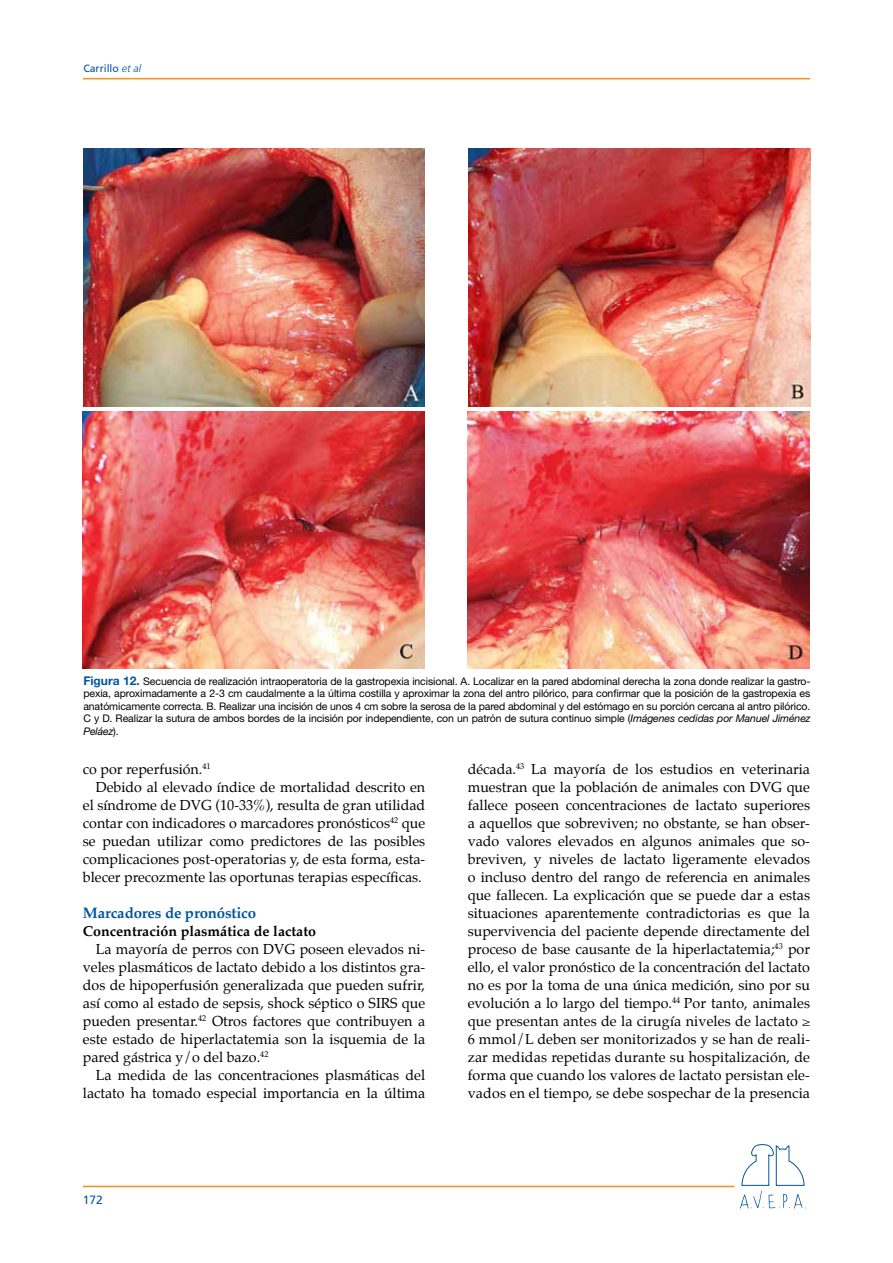
<style>
.page{position:relative;width:893px;height:1263px;background:#fff}
.page>*{position:absolute;margin:0;border:0;box-sizing:border-box;transform-origin:0 0}
.t1{font:700 15px "Palatino";letter-spacing:-.01em;color:#0054a4}
.t2{font:14.25px/18px "Palatino";color:#000;text-align:justify}
.t3{font:700 14.25px "Palatino";color:#000}
.t4{font:12px "Frutiger";color:#0054a4}
.t5{font:10.5px/12.6px "Helvetica Neue LT Std";letter-spacing:-.01em;color:#000;text-align:justify}
.t6{font:10.5px "Frutiger";color:#0054a4}
.s1{font-weight:300;font-style:italic}
.s2{font-weight:700;font-size:12px;color:#0054a4}
.s3{font-style:italic}
</style>
<div class="page">
<hr style="left:83px;top:1186px;width:651px;height:1px;background:#f78e1e">
<hr style="left:83px;top:78px;width:727px;height:1px;background:#f78e1e">
<svg style="left:740px;top:1144px;width:66px;height:65px"></svg>
<img style="left:83px;top:149px;width:342px;height:257px">
<img style="left:468px;top:149px;width:342px;height:257px">
<img style="left:83px;top:411px;width:342px;height:258px">
<img style="left:467px;top:411px;width:343px;height:258px">
<p class="t6" style="left:83px;top:62px;width:59px">Carrillo <span class="s1">et al</span></p>
<p class="t5" style="left:83px;top:674px;width:729px"><span class="s2">Figura 12.</span> Secuencia de realización intraoperatoria de la gastropexia incisional. A. Localizar en la pared abdominal derecha la zona donde realizar la gastro&shy;pexia, aproximadamente a 2-3 cm caudalmente a la última costilla y aproximar la zona del antro pilórico, para confirmar que la posición de la gastropexia es anatómicamente correcta. B. Realizar una incisión de unos 4 cm sobre la serosa de la pared abdominal y del estómago en su porción cercana al antro pilórico.<br>C y D. Realizar la sutura de ambos bordes de la incisión por independiente, con un patrón de sutura continuo simple (<span class="s3">Imágenes cedidas por Manuel Jiménez Peláez</span>).</p>
<p class="t2" style="left:83px;top:760px;width:129px">co por reperfusión.<sup>41</sup></p>
<p class="t2" style="left:96px;top:778px;width:331px">Debido al elevado índice de mortalidad descrito en</p>
<p class="t2" style="left:83px;top:796px;width:344px">el síndrome de DVG (10-33%), resulta de gran utilidad</p>
<p class="t2" style="left:83px;top:814px;width:344px">contar con indicadores o marcadores pronósticos<sup>42</sup> que</p>
<p class="t2" style="left:83px;top:832px;width:344px">se puedan utilizar como predictores de las posibles</p>
<p class="t2" style="left:83px;top:850px;width:344px">complicaciones post-operatorias y, de esta forma, esta-</p>
<p class="t2" style="left:83px;top:868px;width:340px">blecer precozmente las oportunas terapias específicas.</p>
<p class="t1" style="left:83px;top:900px;width:175px">Marcadores de pronóstico</p>
<p class="t3" style="left:83px;top:919px;width:235px">Concentración plasmática de lactato</p>
<p class="t2" style="left:83px;top:940px;width:344px;text-indent:13px">La mayoría de perros con DVG poseen elevados ni&shy;veles plasmáticos de lactato debido a los distintos gra&shy;dos de hipoperfusión generalizada que pueden sufrir, así como al estado de sepsis, shock séptico o SIRS que pueden presentar.<sup>42</sup> Otros factores que contribuyen a este estado de hiperlactatemia son la isquemia de la pared gástrica y/o del bazo.<sup>42</sup></p>
<p class="t2" style="left:83px;top:1066px;width:344px;text-align:right">La medida de las concentraciones plasmáticas del lactato ha tomado especial importancia en la última</p>
<p class="t4" style="left:83px;top:1193px;width:22px">172</p>
<p class="t2" style="left:468px;top:760px;width:344px">década.<sup>43</sup> La mayoría de los estudios en veterinaria muestran que la población de animales con DVG que fallece poseen concentraciones de lactato superiores a aquellos que sobreviven; no obstante, se han obser&shy;vado valores elevados en algunos animales que so&shy;breviven, y niveles de lactato ligeramente elevados o incluso dentro del rango de referencia en animales que fallecen. La explicación que se puede dar a estas situaciones aparentemente contradictorias es que la supervivencia del paciente depende directamente del proceso de base causante de la hiperlactatemia;<sup>43</sup> por ello, el valor pronóstico de la concentración del lactato no es por la toma de una única medición, sino por su evolución a lo largo del tiempo.<sup>44</sup> Por tanto, animales que presentan antes de la cirugía niveles de lactato ≥ 6 mmol/L deben ser monitorizados y se han de reali&shy;zar medidas repetidas durante su hospitalización, de forma que cuando los valores de lactato persistan ele&shy;vados en el tiempo, se debe sospechar de la presencia</p>
</div>
